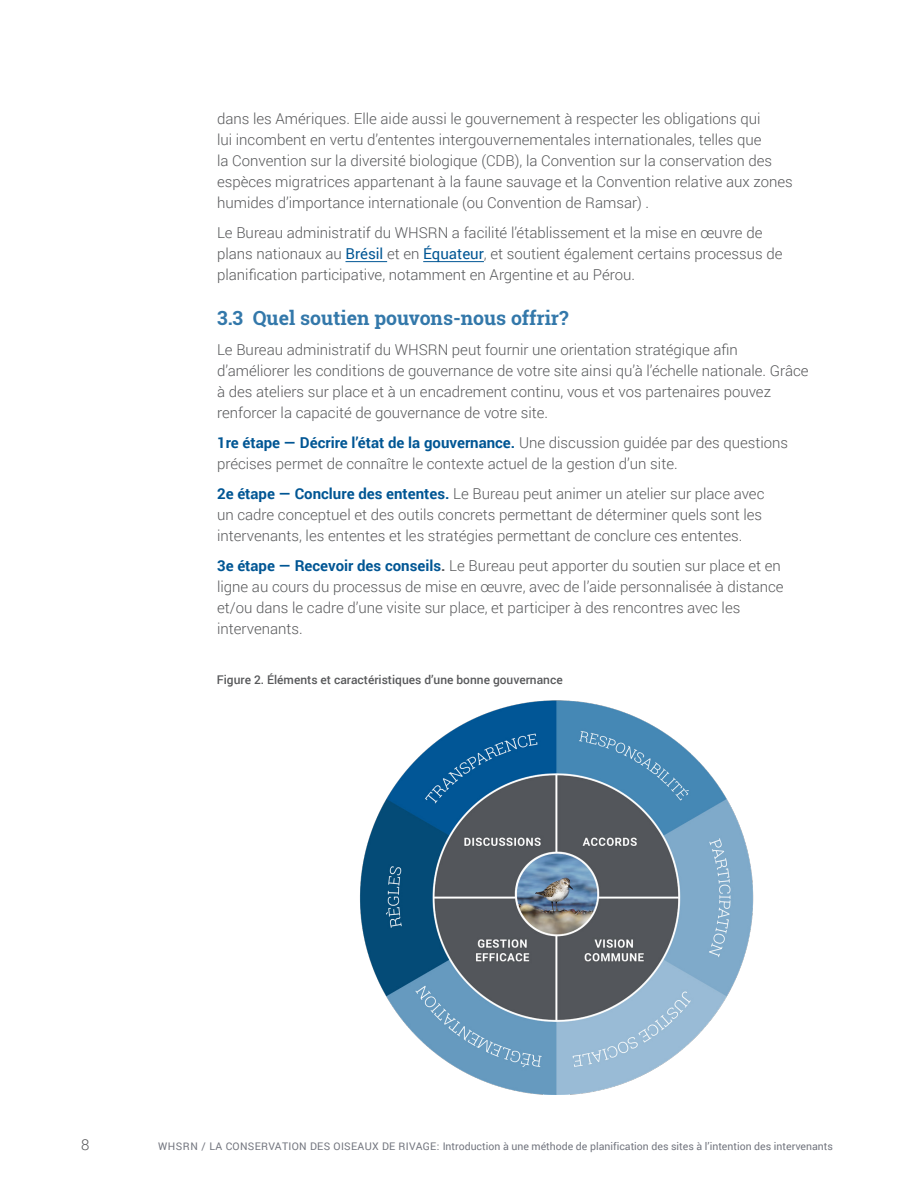
<style>
.page{position:relative;width:918px;height:1188px;background:#fff}
.page>*{position:absolute;margin:0;border:0;box-sizing:border-box;transform-origin:0 0}
.t1{font:700 19.5px "Roboto Slab";color:#3378aa}
.t2{font:300 15px/21px "Roboto";color:#57585a}
.t3{font:300 15px/21px "Roboto";color:#58595b}
.t4{font:500 12px "Roboto";color:#57585a}
.t5{font:10.5px "Roboto";color:#73767f}
.s1{font-weight:400;color:#005694}
.s2{color:#58595b}
.s3{font-weight:700;color:#005694}
.s4{font-weight:700}
</style>
<div class="page">
<hr style="left:345px;top:261px;width:42px;height:1px;background:#005694">
<hr style="left:423px;top:261px;width:61px;height:1px;background:#005694">
<img style="left:360px;top:701px;width:394px;height:393px">
<p class="t2" style="left:217px;top:107px;width:577px">dans les Amériques. Elle aide aussi le gouvernement à respecter les obligations qui<br>lui incombent en vertu d’ententes intergouvernementales internationales, telles que<br>la Convention sur la diversité biologique (CDB), la Convention sur la conservation des espèces migratrices appartenant à la faune sauvage et la Convention relative aux zones humides d’importance internationale (ou Convention de Ramsar) .</p>
<p class="t2" style="left:217px;top:221px;width:567px">Le Bureau administratif du WHSRN a facilité l’établissement et la mise en œuvre de plans nationaux au <span class="s1">Brésil</span> et en <span class="s1">Équateur</span>, et so<span class="s2">utient égalem</span>ent certains processus de planification participative, notamment en Argentine et au Pérou.</p>
<p class="t1" style="left:217px;top:305px;width:353px">3.3 Quel soutien pouvons-nous offrir?</p>
<p class="t2" style="left:217px;top:339px;width:593px">Le Bureau administratif du WHSRN peut fournir une orientation stratégique afin d’améliorer les conditions de gouvernance de votre site ainsi qu’à l’échelle nationale. Grâce à des ateliers sur place et à un encadrement continu, vous et vos partenaires pouvez renforcer la capacité de gouvernance de votre site.</p>
<p class="t3" style="left:217px;top:432px;width:573px"><span class="s3">1re étape — Décrire l’état de la gouvernance.</span> Une discussion guidée par des questions précises permet de connaître le contexte actuel de la gestion d’un site.</p>
<p class="t3" style="left:217px;top:483px;width:549px"><span class="s3">2e étape — Conclure des ententes.</span> Le Bureau peut animer un atelier sur place avec un cadre conceptuel et des outils concrets permettant de déterminer quels sont les intervenants, les ententes et les stratégies permettant de conclure ces ententes.</p>
<p class="t3" style="left:217px;top:555px;width:568px"><span class="s3">3e étape — Recevoir des conseils</span><span class="s4">.</span> Le Bureau peut apporter du soutien sur place et en ligne au cours du processus de mise en œuvre, avec de l’aide personnalisée à distance et/ou dans le cadre d’une visite sur place, et participer à des rencontres avec les intervenants.</p>
<p class="t4" style="left:217px;top:672px;width:347px">Figure 2. Éléments et caractéristiques d’une bonne gouvernance</p>
<p class="t2" style="left:81px;top:1133px;width:10px">8</p>
<p class="t5" style="left:158px;top:1138px;width:676px">WHSRN / LA CONSERVATION DES OISEAUX DE RIVAGE: Introduction à une méthode de planification des sites à l’intention des intervenants</p>
</div>
